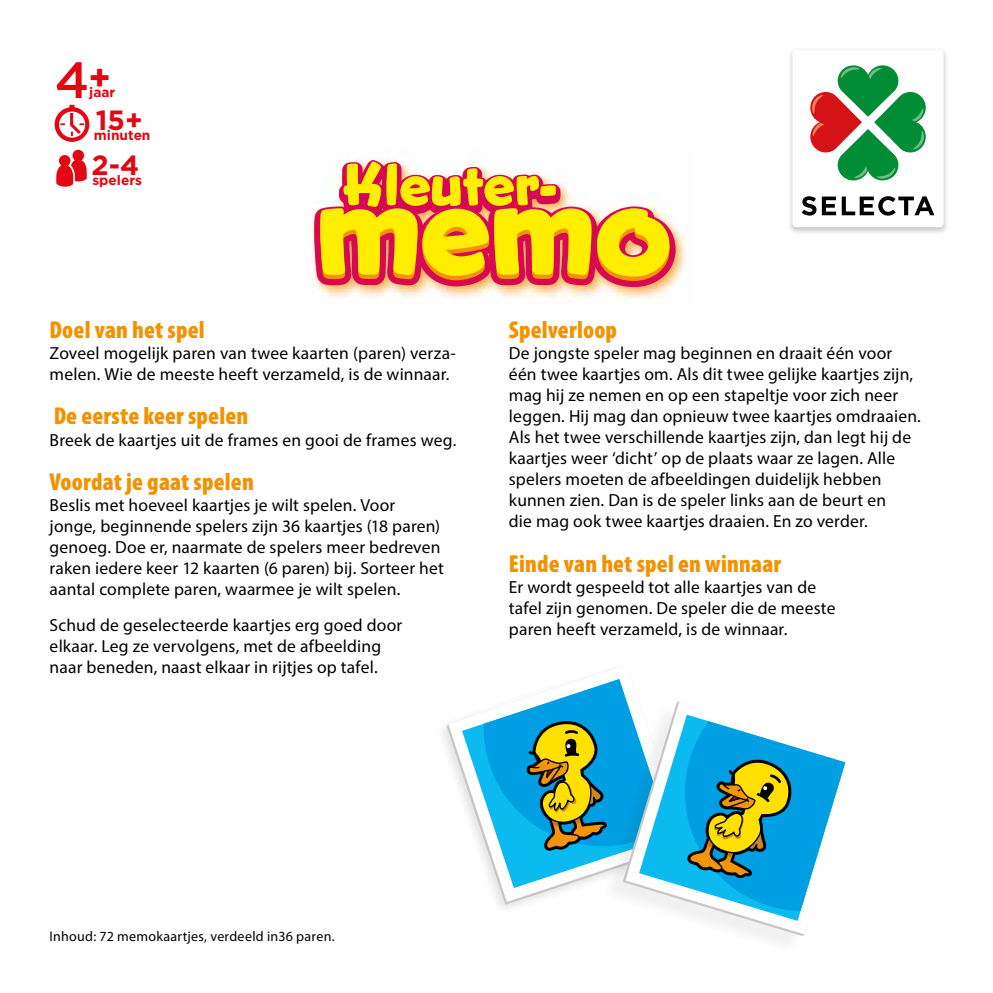
<style>
.page{position:relative;width:993px;height:993px;background:#fff}
.page>*{position:absolute;margin:0;border:0;box-sizing:border-box;transform-origin:0 0}
.t1{font:500 50.75px "Gotham";color:#e30613}
.t2{font:700 35.18px "Gotham";color:#e30613}
.t3{font:700 27.65px "Gotham";color:#e30613}
.t4{font:900 condensed 24.5px "Myriad Pro";letter-spacing:.01em;color:#f39200}
.t5{font:17.5px/21px "Myriad Pro";letter-spacing:.01em;color:#000}
.t6{font:14px "Myriad Pro";letter-spacing:.02em;color:#000}
.t7{font:700 13.65px "Gotham";color:#e30613}
</style>
<div class="page">
<svg style="left:54px;top:104px;width:36px;height:83px"></svg>
<img style="left:790px;top:51px;width:157px;height:182px">
<div style="left:792px;top:50px;width:151px;height:177px;background:#fff;border-radius:4px"></div>
<svg style="left:801px;top:196px;width:34px;height:19px"></svg>
<svg style="left:841px;top:196px;width:93px;height:19px"></svg>
<svg style="left:810px;top:65px;width:115px;height:115px"></svg>
<img style="left:306px;top:158px;width:381px;height:142px">
<svg style="left:314px;top:160px;width:361px;height:127px"></svg>
<svg style="left:448px;top:719px;width:14px;height:73px"></svg>
<svg style="left:462px;top:718px;width:7px;height:95px"></svg>
<svg style="left:710px;top:762px;width:136px;height:172px"></svg>
<svg style="left:469px;top:679px;width:376px;height:241px"></svg>
<h1 class="t1" style="left:55px;top:51px;width:36px">4</h1>
<h2 class="t2" style="left:89px;top:57px;width:24px">+</h2>
<p class="t7" style="left:89px;top:84px;width:28px">jaar</p>
<h3 class="t3" style="left:96px;top:104px;width:48px">15+</h3>
<p class="t7" style="left:94px;top:127px;width:58px">minuten</p>
<h3 class="t3" style="left:91px;top:149px;width:49px">2-4</h3>
<p class="t7" style="left:92px;top:172px;width:51px">spelers</p>
<h3 class="t4" style="left:50px;top:316px;width:156px">Doel van het spel</h3>
<p class="t5" style="left:50px;top:342px;width:407px">Zoveel mogelijk paren van twee kaarten (paren) verza&shy;melen. Wie de meeste heeft verzameld, is de winnaar.</p>
<h3 class="t4" style="left:54px;top:402px;width:196px">De eerste keer spelen</h3>
<p class="t5" style="left:50px;top:428px;width:408px">Breek de kaartjes uit de frames en gooi de frames weg.</p>
<h3 class="t4" style="left:50px;top:468px;width:205px">Voordat je gaat spelen</h3>
<p class="t5" style="left:50px;top:494px;width:395px">Beslis met hoeveel kaartjes je wilt spelen. Voor jonge, beginnende spelers zijn 36 kaartjes (18 paren) genoeg. Doe er, naarmate de spelers meer bedreven raken iedere keer 12 kaarten (6 paren) bij. Sorteer het aantal complete paren, waarmee je wilt spelen.</p>
<p class="t5" style="left:50px;top:614px;width:354px">Schud de geselecteerde kaartjes erg goed door elkaar. Leg ze vervolgens, met de afbeelding naar beneden, naast elkaar in rijtjes op tafel.</p>
<h3 class="t4" style="left:508px;top:316px;width:110px">Spelverloop</h3>
<p class="t5" style="left:508px;top:342px;width:413px">De jongste speler mag beginnen en draait één voor één twee kaartjes om. Als dit twee gelijke kaartjes zijn, mag hij ze nemen en op een stapeltje voor zich neer leggen. Hij mag dan opnieuw twee kaartjes omdraaien.<br>Als het twee verschillende kaartjes zijn, dan legt hij de kaartjes weer ‘dicht’ op de plaats waar ze lagen. Alle spelers moeten de afbeeldingen duidelijk hebben kunnen zien. Dan is de speler links aan de beurt en<br>die mag ook twee kaartjes draaien. En zo verder.</p>
<h3 class="t4" style="left:508px;top:549px;width:274px">Einde van het spel en winnaar</h3>
<p class="t5" style="left:508px;top:575px;width:328px">Er wordt gespeeld tot alle kaartjes van de tafel zijn genomen. De speler die de meeste paren heeft verzameld, is de winnaar.</p>
<p class="t6" style="left:50px;top:927px;width:286px">Inhoud: 72 memokaartjes, verdeeld in36 paren.</p>
</div>
